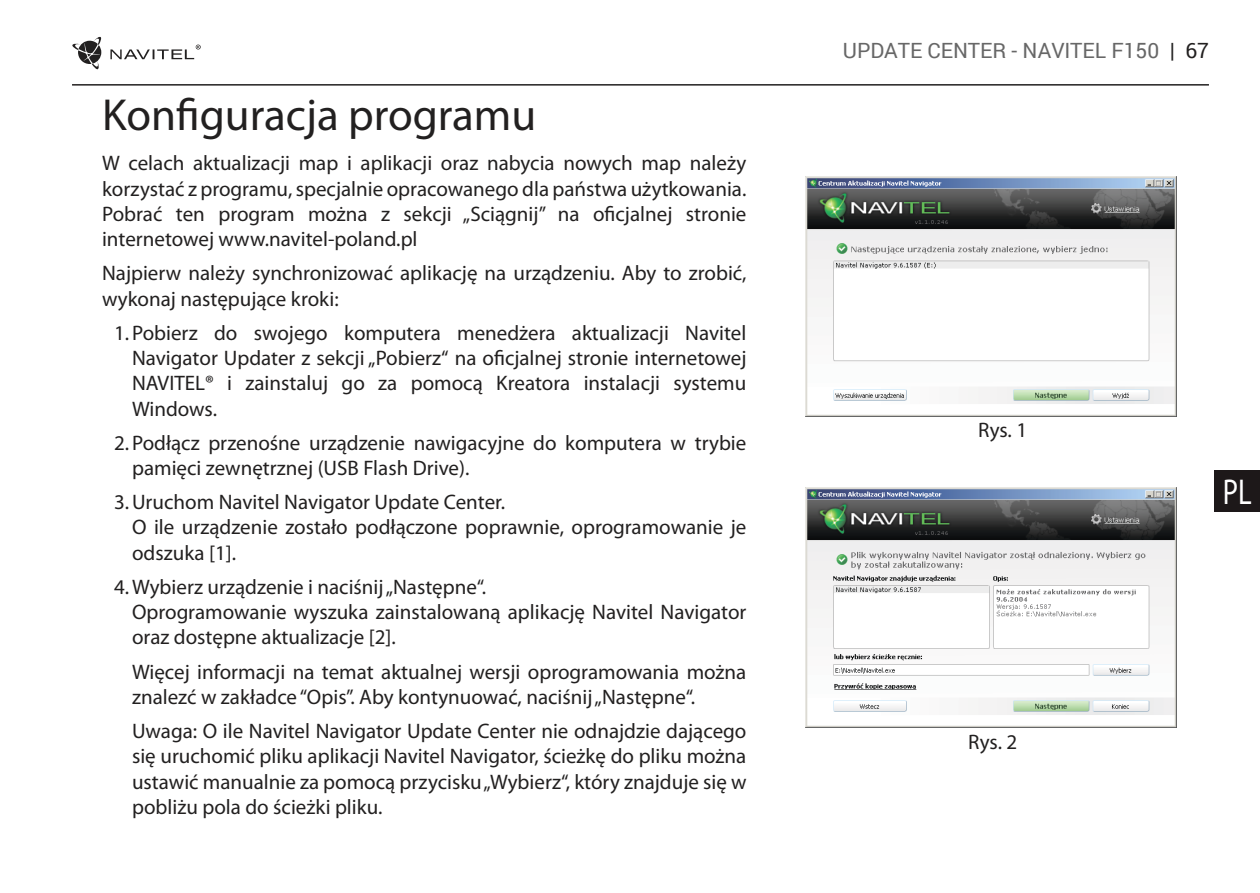
<style>
.page{position:relative;width:1260px;height:893px;background:#fff}
.page>*{position:absolute;margin:0;border:0;box-sizing:border-box;transform-origin:0 0}
.t1{font:45px "Myriad Pro";color:#222020}
.t2{font:36px "Myriad Pro";color:#fff;scale:.8 1}
.t3{font:21px/25.2px "Myriad Pro";color:#222020}
.t4{font:21px "Roboto";color:#676767}
.s1{color:#222020}
</style>
<div class="page">
<hr style="left:72px;top:84px;width:1136px;height:2px;background:#222020">
<svg style="left:110px;top:45px;width:91px;height:14px"></svg>
<svg style="left:72px;top:36px;width:30px;height:34px"></svg>
<div style="left:1214px;top:470px;width:45px;height:41px;background:#1d1819"></div>
<img style="left:805px;top:176px;width:371px;height:240px">
<img style="left:805px;top:487px;width:371px;height:239px">
<h1 class="t1" style="left:102px;top:87px;width:436px">Konfiguracja programu</h1>
<p class="t3" style="left:102px;top:150px;width:646px;text-align:justify">W celach aktualizacji map i aplikacji oraz nabycia nowych map należy korzystać z programu, specjalnie opracowanego dla państwa użytkowania.<br>Pobrać ten program można z sekcji „Sciągnij” na oficjalnej stronie internetowej www.navitel-poland.pl</p>
<p class="t3" style="left:102px;top:260px;width:646px">Najpierw należy synchronizować aplikację na urządzeniu. Aby to zrobić, wykonaj następujące kroki:</p>
<p class="t3" style="left:132px;top:320px;width:616px;text-align:justify;text-indent:-18px">1. Pobierz do swojego komputera menedżera aktualizacji Navitel Navigator Updater z sekcji „Pobierz“ na oficjalnej stronie internetowej NAVITEL® i zainstaluj go za pomocą Kreatora instalacji systemu Windows.</p>
<p class="t3" style="left:132px;top:429px;width:615px;text-indent:-18px">2. Podłącz przenośne urządzenie nawigacyjne do komputera w trybie pamięci zewnętrznej (USB Flash Drive).</p>
<p class="t3" style="left:132px;top:489px;width:615px;text-indent:-18px">3.Uruchom Navitel Navigator Update Center.<br>O ile urządzenie zostało podłączone poprawnie, oprogramowanie je odszuka [1].</p>
<p class="t3" style="left:132px;top:573px;width:616px;text-indent:-18px">4.Wybierz urządzenie i naciśnij „Następne“.<br>Oprogramowanie wyszuka zainstalowaną aplikację Navitel Navigator oraz dostępne aktualizacje [2].</p>
<p class="t3" style="left:132px;top:658px;width:615px">Więcej informacji na temat aktualnej wersji oprogramowania można znalezć w zakładce “Opis”. Aby kontynuować, naciśnij „Następne“.</p>
<p class="t3" style="left:132px;top:717px;width:616px;text-align:justify">Uwaga: O ile Navitel Navigator Update Center nie odnajdzie dającego się uruchomić pliku aplikacji Navitel Navigator, ścieżkę do pliku można ustawić manualnie za pomocą przycisku „Wybierz“, który znajduje się w pobliżu pola do ścieżki pliku.</p>
<p class="t4" style="left:842px;top:36px;width:28px">UPDATE</p>
<p class="t4" style="left:927px;top:36px;width:14px">CENTER</p>
<p class="t4" style="left:1011px;top:36px;width:199px">- NAVITEL F150 <span class="s1">| 67</span></p>
<p class="t3" style="left:978px;top:416px;width:51px">Rys. 1</p>
<p class="t3" style="left:968px;top:728px;width:51px">Rys. 2</p>
<h2 class="t2" style="left:1222px;top:469px;width:38px">PL</h2>
</div>
